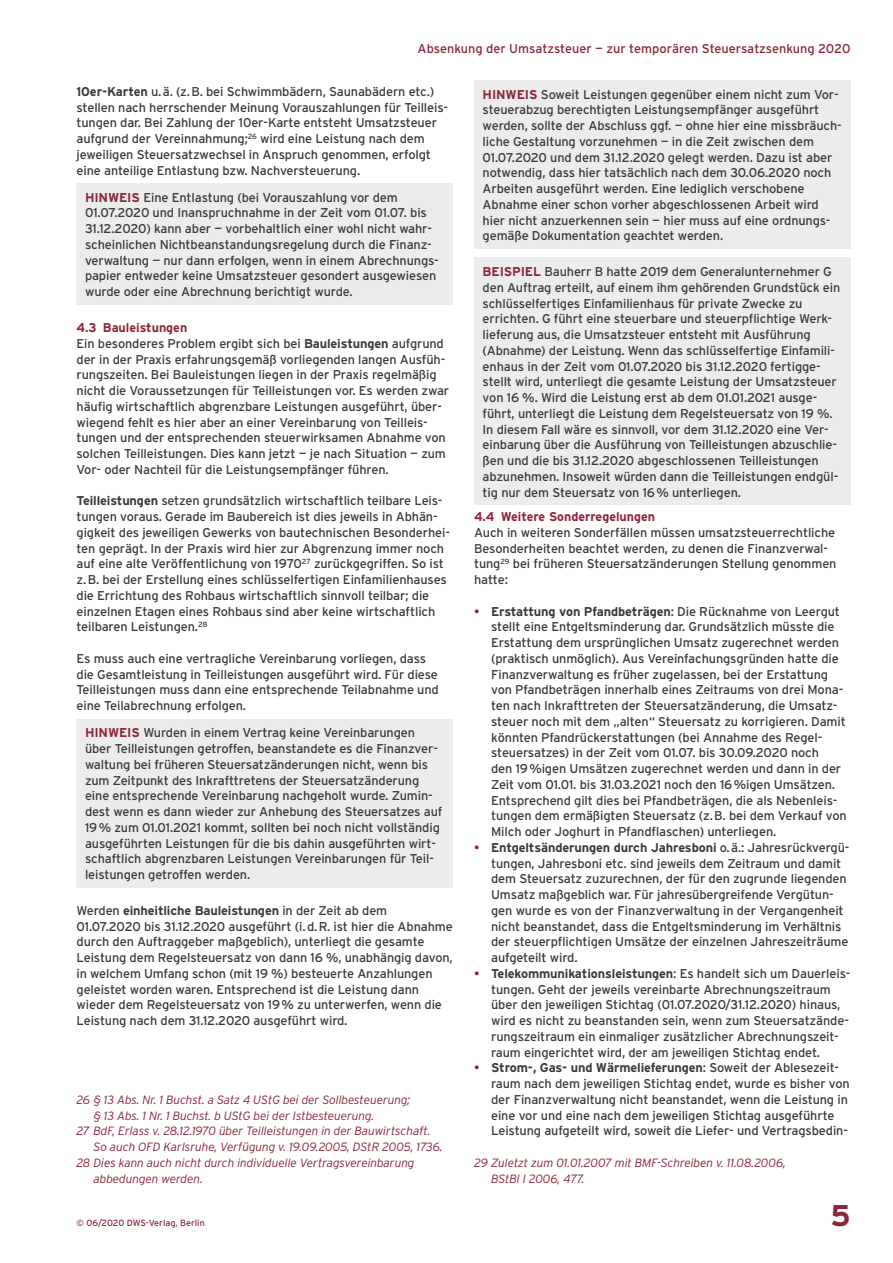
<style>
.page{position:relative;width:893px;height:1263px;background:#fff}
.page>*{position:absolute;margin:0;border:0;box-sizing:border-box;transform-origin:0 0}
.t1{font:700 30px "Interstate";color:#8a2637}
.t2{font:12.75px/15.8px "Interstate";letter-spacing:-.01em;color:#3a3a39}
.t3{font:12.75px "Interstate";color:#8a2637}
.t4{font:700 12.75px "Interstate";color:#8a2637}
.t5{font:italic 300 12px/15.8px "Interstate";letter-spacing:-.01em;color:#8a2637}
.t6{font:9px "Interstate";color:#8a2637}
.s1{font-weight:700}
.s2{font-weight:700;color:#8a2637}
.s3{color:#8a2637}
</style>
<div class="page">
<div style="left:77px;top:183px;width:376px;height:122px;background:#ececec"></div>
<div style="left:77px;top:719px;width:376px;height:168px;background:#ececec"></div>
<div style="left:474px;top:80px;width:376px;height:169px;background:#ececec"></div>
<div style="left:474px;top:257px;width:376px;height:248px;background:#ececec"></div>
<p class="t3" style="left:418px;top:40px;width:434px">Absenkung der Umsatzsteuer — zur temporären Steuersatzsenkung 2020</p>
<p class="t2" style="left:77px;top:83px;width:373px"><span class="s1">10er-Karten</span> u.ä. (z.B. bei Schwimmbädern, Saunabädern etc.) stellen nach herrschender Meinung Vorauszahlungen für Teilleis&shy;tungen dar. Bei Zahlung der 10er-Karte entsteht Umsatzsteuer aufgrund der Vereinnahmung;<sup>26</sup> wird eine Leistung nach dem jeweiligen Steuersatzwechsel in Anspruch genommen, erfolgt eine anteilige Entlastung bzw. Nachversteuerung.</p>
<p class="t2" style="left:85px;top:189px;width:355px"><span class="s2">HINWEIS</span> Eine Entlastung (bei Vorauszahlung vor dem 01.07.2020 und Inanspruchnahme in der Zeit vom 01.07. bis 31.12.2020) kann aber — vorbehaltlich einer wohl nicht wahr&shy;scheinlichen Nichtbeanstandungsregelung durch die Finanz&shy;verwaltung — nur dann erfolgen, wenn in einem Abrechnungs&shy;papier entweder keine Umsatzsteuer gesondert ausgewiesen wurde oder eine Abrechnung berichtigt wurde.</p>
<p class="t2" style="left:77px;top:320px;width:374px"><span class="s2">4.3 Bauleistungen<br></span>Ein besonderes Problem ergibt sich bei <span class="s1">Bauleistungen</span> aufgrund der in der Praxis erfahrungsgemäß vorliegenden langen Ausfüh&shy;rungszeiten. Bei Bauleistungen liegen in der Praxis regelmäßig nicht die Voraussetzungen für Teilleistungen vor. Es werden zwar häufig wirtschaftlich abgrenzbare Leistungen ausgeführt, über&shy;wiegend fehlt es hier aber an einer Vereinbarung von Teilleis&shy;tungen und der entsprechenden steuerwirksamen Abnahme von solchen Teilleistungen. Dies kann jetzt — je nach Situation — zum Vor- oder Nachteil für die Leistungsempfänger führen.</p>
<p class="t2" style="left:77px;top:493px;width:375px"><span class="s1">Teilleistungen</span> setzen grundsätzlich wirtschaftlich teilbare Leis&shy;tungen voraus. Gerade im Baubereich ist dies jeweils in Abhän&shy;gigkeit des jeweiligen Gewerks von bautechnischen Besonderhei&shy;ten geprägt. In der Praxis wird hier zur Abgrenzung immer noch auf eine alte Veröffentlichung von 1970<sup>27</sup> zurückgegriffen. So ist z.B. bei der Erstellung eines schlüsselfertigen Einfamilienhauses die Errichtung des Rohbaus wirtschaftlich sinnvoll teilbar; die einzelnen Etagen eines Rohbaus sind aber keine wirtschaftlich teilbaren Leistungen.<sup>28</sup></p>
<p class="t2" style="left:77px;top:650px;width:364px">Es muss auch eine vertragliche Vereinbarung vorliegen, dass die Gesamtleistung in Teilleistungen ausgeführt wird. Für diese Teilleistungen muss dann eine entsprechende Teilabnahme und eine Teilabrechnung erfolgen.</p>
<p class="t2" style="left:85px;top:725px;width:359px"><span class="s2">HINWEIS</span> Wurden in einem Vertrag keine Vereinbarungen über Teilleistungen getroffen, beanstandete es die Finanzver&shy;waltung bei früheren Steuersatzänderungen nicht, wenn bis zum Zeitpunkt des Inkrafttretens der Steuersatzänderung eine entsprechende Vereinbarung nachgeholt wurde. Zumin&shy;dest wenn es dann wieder zur Anhebung des Steuersatzes auf 19% zum 01.01.2021 kommt, sollten bei noch nicht vollständig ausgeführten Leistungen für die bis dahin ausgeführten wirt&shy;schaftlich abgrenzbaren Leistungen Vereinbarungen für Teil&shy;leistungen getroffen werden.</p>
<p class="t2" style="left:77px;top:902px;width:378px">Werden <span class="s1">einheitliche Bauleistungen</span> in der Zeit ab dem 01.07.2020 bis 31.12.2020 ausgeführt (i.d.R. ist hier die Abnahme durch den Auftraggeber maßgeblich), unterliegt die gesamte Leistung dem Regelsteuersatz von dann 16 %, unabhängig davon, in welchem Umfang schon (mit 19 %) besteuerte Anzahlungen geleistet worden waren. Entsprechend ist die Leistung dann wieder dem Regelsteuersatz von 19% zu unterwerfen, wenn die Leistung nach dem 31.12.2020 ausgeführt wird.</p>
<p class="t2" style="left:483px;top:86px;width:361px"><span class="s2">HINWEIS</span> Soweit Leistungen gegenüber einem nicht zum Vor&shy;steuerabzug berechtigten Leistungsempfänger ausgeführt werden, sollte der Abschluss ggf. — ohne hier eine missbräuch&shy;liche Gestaltung vorzunehmen — in die Zeit zwischen dem 01.07.2020 und dem 31.12.2020 gelegt werden. Dazu ist aber notwendig, dass hier tatsächlich nach dem 30.06.2020 noch Arbeiten ausgeführt werden. Eine lediglich verschobene Abnahme einer schon vorher abgeschlossenen Arbeit wird hier nicht anzuerkennen sein — hier muss auf eine ordnungs&shy;gemäße Dokumentation geachtet werden.</p>
<p class="t2" style="left:483px;top:264px;width:359px"><span class="s2">BEISPIEL</span> Bauherr B hatte 2019 dem Generalunternehmer G den Auftrag erteilt, auf einem ihm gehörenden Grundstück ein schlüsselfertiges Einfamilienhaus für private Zwecke zu errichten. G führt eine steuerbare und steuerpflichtige Werk&shy;lieferung aus, die Umsatzsteuer entsteht mit Ausführung (Abnahme) der Leistung. Wenn das schlüsselfertige Einfamili&shy;enhaus in der Zeit vom 01.07.2020 bis 31.12.2020 fertigge&shy;stellt wird, unterliegt die gesamte Leistung der Umsatzsteuer von 16 %. Wird die Leistung erst ab dem 01.01.2021 ausge&shy;führt, unterliegt die Leistung dem Regelsteuersatz von 19 %.<br>In diesem Fall wäre es sinnvoll, vor dem 31.12.2020 eine Ver&shy;einbarung über die Ausführung von Teilleistungen abzuschlie&shy;ßen und die bis 31.12.2020 abgeschlossenen Teilleistungen abzunehmen. Insoweit würden dann die Teilleistungen endgül&shy;tig nur dem Steuersatz von 16% unterliegen.</p>
<p class="t4" style="left:474px;top:509px;width:183px">4.4 Weitere Sonderregelungen</p>
<p class="t2" style="left:474px;top:524px;width:364px">Auch in weiteren Sonderfällen müssen umsatzsteuerrechtliche Besonderheiten beachtet werden, zu denen die Finanzverwal&shy;tung<sup>29</sup> bei früheren Steuersatzänderungen Stellung genommen hatte:</p>
<p class="t2" style="left:491px;top:603px;width:357px;text-indent:-17px"><span class="s3">•</span> <span class="s1">Erstattung von Pfandbeträgen</span>: Die Rücknahme von Leergut stellt eine Entgeltsminderung dar. Grundsätzlich müsste die Erstattung dem ursprünglichen Umsatz zugerechnet werden (praktisch unmöglich). Aus Vereinfachungsgründen hatte die Finanzverwaltung es früher zugelassen, bei der Erstattung von Pfandbeträgen innerhalb eines Zeitraums von drei Mona&shy;ten nach Inkrafttreten der Steuersatzänderung, die Umsatz&shy;steuer noch mit dem „alten“ Steuersatz zu korrigieren. Damit könnten Pfandrückerstattungen (bei Annahme des Regel&shy;steuersatzes) in der Zeit vom 01.07. bis 30.09.2020 noch<br>den 19%igen Umsätzen zugerechnet werden und dann in der Zeit vom 01.01. bis 31.03.2021 noch den 16%igen Umsätzen.<br>Entsprechend gilt dies bei Pfandbeträgen, die als Nebenleis&shy;tungen dem ermäßigten Steuersatz (z.B. bei dem Verkauf von Milch oder Joghurt in Pfandflaschen) unterliegen.</p>
<p class="t2" style="left:491px;top:839px;width:360px;text-indent:-17px"><span class="s3">•</span> <span class="s1">Entgeltsänderungen durch Jahresboni</span> o.ä.: Jahresrückvergü&shy;tungen, Jahresboni etc. sind jeweils dem Zeitraum und damit dem Steuersatz zuzurechnen, der für den zugrunde liegenden Umsatz maßgeblich war. Für jahresübergreifende Vergütun&shy;gen wurde es von der Finanzverwaltung in der Vergangenheit nicht beanstandet, dass die Entgeltsminderung im Verhältnis der steuerpflichtigen Umsätze der einzelnen Jahreszeiträume aufgeteilt wird.</p>
<p class="t2" style="left:491px;top:965px;width:361px;text-indent:-17px"><span class="s3">•</span> <span class="s1">Telekommunikationsleistungen</span>: Es handelt sich um Dauerleis&shy;tungen. Geht der jeweils vereinbarte Abrechnungszeitraum über den jeweiligen Stichtag (01.07.2020/31.12.2020) hinaus, wird es nicht zu beanstanden sein, wenn zum Steuersatzände&shy;rungszeitraum ein einmaliger zusätzlicher Abrechnungszeit&shy;raum eingerichtet wird, der am jeweiligen Stichtag endet.</p>
<p class="t2" style="left:491px;top:1060px;width:360px;text-indent:-17px"><span class="s3">•</span> <span class="s1">Strom-, Gas- und Wärmelieferungen</span>: Soweit der Ablesezeit&shy;raum nach dem jeweiligen Stichtag endet, wurde es bisher von der Finanzverwaltung nicht beanstandet, wenn die Leistung in eine vor und eine nach dem jeweiligen Stichtag ausgeführte Leistung aufgeteilt wird, soweit die Liefer- und Vertragsbedin-</p>
<p class="t5" style="left:491px;top:1155px;width:296px;text-indent:-17px">29 Zuletzt zum 01.01.2007 mit BMF-Schreiben v. 11.08.2006,<br>BStBl I 2006, 477.</p>
<p class="t5" style="left:77px;top:1092px;width:335px">26 § 13 Abs. Nr. 1 Buchst. a Satz 4 UStG bei der Sollbesteuerung;</p>
<p class="t5" style="left:94px;top:1107px;width:282px">§ 13 Abs. 1 Nr. 1 Buchst. b UStG bei der Istbesteuerung.</p>
<p class="t5" style="left:77px;top:1123px;width:356px">27 BdF, Erlass v. 28.12.1970 über Teilleistungen in der Bauwirtschaft.</p>
<p class="t5" style="left:94px;top:1139px;width:351px">So auch OFD Karlsruhe, Verfügung v. 19.09.2005, DStR 2005, 1736.</p>
<p class="t5" style="left:77px;top:1155px;width:340px">28 Dies kann auch nicht durch individuelle Vertragsvereinbarung</p>
<p class="t5" style="left:94px;top:1170px;width:111px">abbedungen werden.</p>
<p class="t6" style="left:77px;top:1217px;width:130px">© 06/2020 DWS-Verlag, Berlin</p>
<h1 class="t1" style="left:830px;top:1197px;width:22px">5</h1>
</div>
